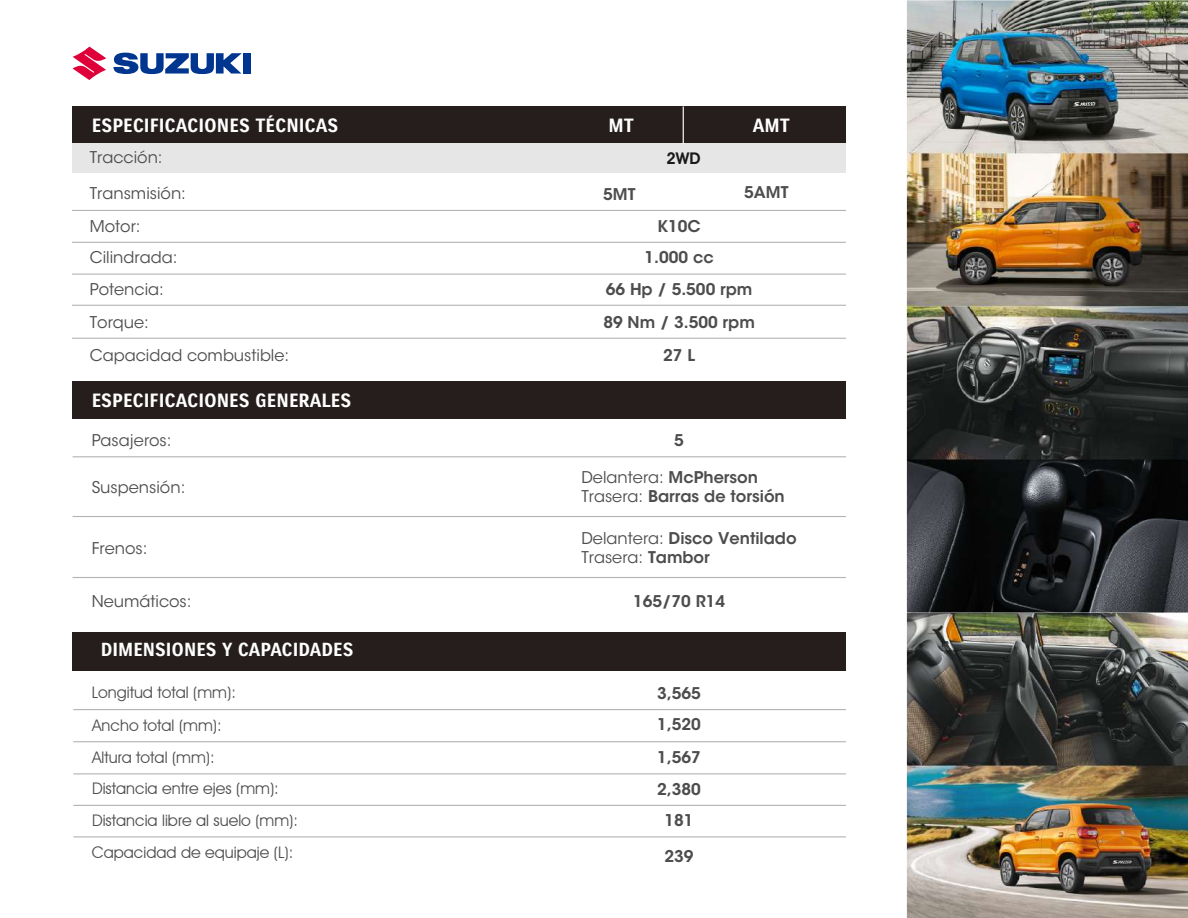
<style>
.page{position:relative;width:1188px;height:918px;background:#fff}
.page>*{position:absolute;margin:0;border:0;box-sizing:border-box;transform-origin:0 0}
.t1{font:18.6px "Suzuki PRO Bold";color:#fff}
.t2{font:18.45px "Suzuki PRO Bold";color:#fff}
.t3{font:600 16.05px/31.5px "ITC Avant Garde Std";color:#4d4d4d;text-align:center}
.t4{font:16.05px/31.8px "ITC Avant Garde Std";color:#4d4d4d}
.t5{font:600 16.05px "Avant Garde IT Cby BT";color:#1a1a1a}
.t6{font:15.9px/31.7px "Avant Garde IT Cby BT";color:#4d4d4d}
.s1{font-weight:400}
</style>
<div class="page">
<img style="left:72px;top:0;width:1116px;height:918px">
<p class="t1" style="left:92px;top:114px;width:248px">ESPECIFICACIONES TÉCNICAS</p>
<p class="t4" style="left:90px;top:141px;width:74px">Tracción:</p>
<p class="t4" style="left:90px;top:177px;width:98px">Transmisión:</p>
<p class="t4" style="left:90px;top:211px;width:52px">Motor:</p>
<p class="t4" style="left:90px;top:241px;width:89px">Cilindrada:<br>Potencia:</p>
<p class="t4" style="left:90px;top:306px;width:201px;line-height:33px">Torque:<br>Capacidad combustible:</p>
<p class="t1" style="left:92px;top:389px;width:261px">ESPECIFICACIONES GENERALES</p>
<p class="t4" style="left:92px;top:424px;width:81px">Pasajeros:</p>
<p class="t4" style="left:92px;top:471px;width:95px">Suspensión:</p>
<p class="t4" style="left:92px;top:532px;width:57px">Frenos:</p>
<p class="t4" style="left:92px;top:585px;width:101px">Neumáticos:</p>
<p class="t2" style="left:101px;top:639px;width:254px">DIMENSIONES Y CAPACIDADES</p>
<p class="t6" style="left:92px;top:677px;width:146px">Longitud total (mm):</p>
<p class="t6" style="left:92px;top:709px;width:208px">Ancho total (mm):<br>Altura total (mm):<br>Distancia entre ejes (mm):<br>Distancia libre al suelo (mm):</p>
<p class="t6" style="left:92px;top:837px;width:203px">Capacidad de equipaje (L):</p>
<p class="t1" style="left:608px;top:115px;width:27px">MT</p>
<p class="t1" style="left:753px;top:115px;width:39px">AMT</p>
<p class="t5" style="left:667px;top:149px;width:35px">2WD</p>
<p class="t3" style="left:603px;top:178px;width:34px">5MT</p>
<p class="t3" style="left:744px;top:177px;width:46px">5AMT</p>
<p class="t3" style="left:606px;top:210px;width:148px">K10C<br>1.000 cc<br>66 Hp / 5.500 rpm</p>
<p class="t3" style="left:603px;top:306px;width:153px;line-height:33px">89 Nm / 3.500 rpm<br>27 L</p>
<p class="t3" style="left:674px;top:425px;width:11px">5</p>
<p class="t3" style="left:581px;top:467px;width:205px;line-height:19.4px;text-align:left"><span class="s1">Delantera:</span> McPherson<br><span class="s1">Trasera:</span> Barras de torsión</p>
<p class="t3" style="left:581px;top:529px;width:217px;line-height:19.4px;text-align:left"><span class="s1">Delantera:</span> Disco Ventilado<br><span class="s1">Trasera:</span> Tambor</p>
<p class="t3" style="left:633px;top:585px;width:94px">165/70 R14</p>
<p class="t3" style="left:657px;top:677px;width:45px;text-align:left">3,565<br>1,520</p>
<p class="t3" style="left:657px;top:742px;width:45px">1,567<br>2,380<br>181</p>
<p class="t3" style="left:665px;top:840px;width:31px">239</p>
</div>
